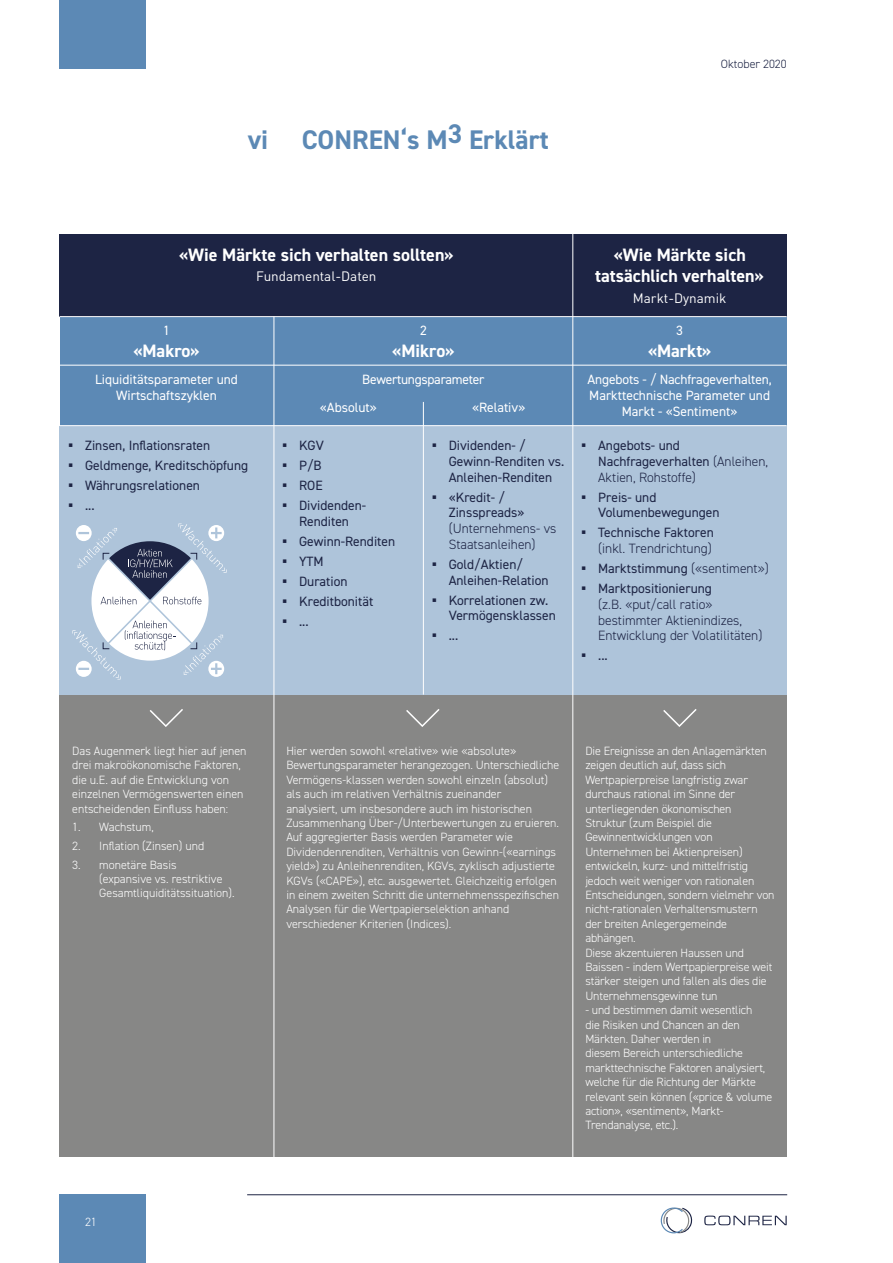
<style>
.page{position:relative;width:893px;height:1263px;background:#fff}
.page>*{position:absolute;margin:0;border:0;box-sizing:border-box;transform-origin:0 0}
.t1{font:700 27px "DIN2014";color:#5c89b5}
.t2{font:700 18px/21.6px "DIN2014";color:#fff;text-align:center}
.t3{font:13.5px/15.8px "DIN2014";color:#1d2444}
.t4{font:300 13.5px/15.8px "DIN2014";color:#1d2444}
.t5{font:13.5px/16.2px "DIN2014";color:#fff;text-align:center}
.t6{font:13.5px "DIN";color:#fff}
.t7{font:13.5px "DIN2014";letter-spacing:-.02em;color:#fff}
.t8{font:300 12px/14.4px "DIN2014";letter-spacing:-.01em;color:#fff}
.t9{font:300 12px "DIN2014";color:#1d2444}
.s1{font-family:"Calibri";font-size:15px}
.s2{font-weight:300}
.s3{font-family:"Calibri";font-weight:400;font-size:15px}
.s4{font-weight:400}
</style>
<div class="page">
<div style="left:60px;top:1195px;width:86px;height:68px;background:#5c89b5"></div>
<div style="left:60px;top:0;width:86px;height:68px;background:#5c89b5"></div>
<hr style="left:247px;top:1194px;width:540px;height:1px;background:#1d2444">
<svg style="left:660px;top:1207px;width:33px;height:26px"></svg>
<svg style="left:704px;top:1215px;width:83px;height:10px"></svg>
<div style="left:60px;top:694px;width:214px;height:463px;background:#878786"></div>
<div style="left:274px;top:694px;width:298px;height:463px;background:#878786"></div>
<div style="left:573px;top:694px;width:214px;height:463px;background:#878786"></div>
<div style="left:573px;top:365px;width:214px;height:60px;background:#5c89b5"></div>
<div style="left:573px;top:426px;width:214px;height:268px;background:#aec4da"></div>
<div style="left:60px;top:316px;width:213px;height:50px;background:#5c89b5"></div>
<div style="left:573px;top:316px;width:214px;height:50px;background:#5c89b5"></div>
<div style="left:274px;top:316px;width:299px;height:50px;background:#5c89b5"></div>
<div style="left:60px;top:365px;width:213px;height:60px;background:#5c89b5"></div>
<div style="left:60px;top:426px;width:213px;height:268px;background:#aec4da"></div>
<div style="left:60px;top:234px;width:513px;height:82px;background:#1d2444"></div>
<div style="left:573px;top:234px;width:214px;height:82px;background:#1d2444"></div>
<div style="left:274px;top:365px;width:299px;height:60px;background:#5c89b5"></div>
<div style="left:274px;top:426px;width:149px;height:268px;background:#aec4da"></div>
<div style="left:423px;top:426px;width:150px;height:268px;background:#aec4da"></div>
<hr style="left:423px;top:402px;width:1px;height:292px;background:#fff">
<hr style="left:60px;top:365px;width:727px;height:1px;background:#fff">
<hr style="left:274px;top:316px;width:1px;height:842px;background:#fff">
<hr style="left:573px;top:234px;width:1px;height:924px;background:#fff">
<hr style="left:60px;top:316px;width:727px;height:1px;background:#fff">
<svg style="left:72px;top:524px;width:155px;height:156px"></svg>
<svg style="left:149px;top:709px;width:34px;height:18px"></svg>
<svg style="left:406px;top:709px;width:34px;height:18px"></svg>
<svg style="left:663px;top:709px;width:34px;height:18px"></svg>
<h1 class="t1" style="left:248px;top:125px;width:303px">vi CONREN‘s M3 Erklärt</h1>
<p class="t9" style="left:721px;top:58px;width:67px">Oktober 2020</p>
<h2 class="t2" style="left:179px;top:244px;width:276px">«Wie Märkte sich verhalten sollten»</h2>
<p class="t6" style="left:256px;top:270px;width:122px">Fundamental-Daten</p>
<p class="t5" style="left:163px;top:323px;width:8px">1</p>
<h2 class="t2" style="left:133px;top:340px;width:68px">«Makro»</h2>
<p class="t5" style="left:95px;top:371px;width:144px">Liquiditätsparameter und<br>Wirtschaftszyklen</p>
<p class="t3" style="left:68px;top:438px;width:144px"><span class="s1">▪</span> Zinsen, Inflationsraten</p>
<p class="t3" style="left:68px;top:458px;width:182px"><span class="s1">▪</span> Geldmenge, Kreditschöpfung</p>
<p class="t3" style="left:68px;top:478px;width:133px"><span class="s1">▪</span> Währungsrelationen</p>
<p class="t3" style="left:68px;top:498px;width:28px"><span class="s1">▪</span> ...</p>
<p class="t5" style="left:420px;top:323px;width:8px">2</p>
<h2 class="t2" style="left:392px;top:340px;width:64px">«Mikro»</h2>
<p class="t7" style="left:362px;top:372px;width:124px">Bewertungsparameter</p>
<p class="t5" style="left:320px;top:399px;width:58px">«Absolut»</p>
<p class="t3" style="left:282px;top:438px;width:43px"><span class="s1">▪</span> KGV</p>
<p class="t3" style="left:282px;top:458px;width:41px"><span class="s1">▪</span> P/B</p>
<p class="t3" style="left:282px;top:478px;width:42px"><span class="s1">▪</span> ROE</p>
<p class="t3" style="left:282px;top:498px;width:86px;text-align:center"><span class="s1">▪</span> Dividenden-<br>Renditen</p>
<p class="t3" style="left:282px;top:533px;width:115px"><span class="s1">▪</span> Gewinn-Renditen</p>
<p class="t3" style="left:282px;top:553px;width:43px"><span class="s1">▪</span> YTM</p>
<p class="t3" style="left:282px;top:573px;width:67px"><span class="s1">▪</span> Duration</p>
<p class="t3" style="left:282px;top:593px;width:93px"><span class="s1">▪</span> Kreditbonität</p>
<p class="t3" style="left:282px;top:613px;width:28px"><span class="s1">▪</span> ...</p>
<p class="t5" style="left:472px;top:399px;width:55px">«Relativ»</p>
<p class="t3" style="left:449px;top:438px;width:117px;text-indent:-17px"><span class="s1">▪</span> Dividenden- /<br>Gewinn-Renditen vs.<br>Anleihen-Renditen</p>
<p class="t3" style="left:449px;top:489px;width:77px;text-indent:-17px"><span class="s1">▪</span> «Kredit- /<br>Zinsspreads»</p>
<p class="t4" style="left:449px;top:521px;width:109px">(Unternehmens- vs<br>Staatsanleihen)</p>
<p class="t3" style="left:449px;top:556px;width:101px;text-indent:-17px"><span class="s1">▪</span> Gold/Aktien/<br>Anleihen-Relation</p>
<p class="t3" style="left:449px;top:592px;width:109px;text-indent:-17px"><span class="s1">▪</span> Korrelationen zw.<br>Vermögensklassen</p>
<p class="t3" style="left:432px;top:628px;width:28px"><span class="s1">▪</span> ...</p>
<h2 class="t2" style="left:595px;top:244px;width:170px">«Wie Märkte sich tatsächlich verhalten»</h2>
<p class="t6" style="left:633px;top:292px;width:95px">Markt-Dynamik</p>
<p class="t5" style="left:676px;top:323px;width:8px">3</p>
<h2 class="t2" style="left:648px;top:340px;width:65px">«Markt»</h2>
<p class="t5" style="left:588px;top:371px;width:186px">Angebots - / Nachfrageverhalten,<br>Markttechnische Parameter und<br>Markt - «Sentiment»</p>
<p class="t3" style="left:598px;top:438px;width:172px;text-indent:-17px"><span class="s1">▪</span> Angebots- und<br>Nachfrageverhalten <span class="s2">(Anleihen,<br>Aktien, Rohstoffe)</span></p>
<p class="t3" style="left:598px;top:489px;width:123px;text-indent:-17px"><span class="s1">▪</span> Preis- und<br>Volumenbewegungen</p>
<p class="t4" style="left:581px;top:525px;width:134px;text-align:right"><span class="s3">▪</span> <span class="s4">Technische Faktoren </span>(inkl. Trendrichtung)</p>
<p class="t3" style="left:581px;top:561px;width:189px"><span class="s1">▪</span> Marktstimmung <span class="s2">(«sentiment»)</span></p>
<p class="t4" style="left:598px;top:581px;width:166px;text-indent:-17px"><span class="s3">▪</span> <span class="s4">Marktpositionierung<br></span>(z.B. «put/call ratio» bestimmter Aktienindizes,<br>Entwicklung der Volatilitäten)</p>
<p class="t3" style="left:581px;top:648px;width:28px"><span class="s1">▪</span> ...</p>
<p class="t8" style="left:72px;top:744px;width:176px">Das Augenmerk liegt hier auf jenen drei makroökonomische Faktoren, die u.E. auf die Entwicklung von einzelnen Vermögenswerten einen entscheidenden Einfluss haben:</p>
<p class="t8" style="left:72px;top:820px;width:83px">1. Wachstum,</p>
<p class="t8" style="left:72px;top:839px;width:133px">2. Inflation (Zinsen) und</p>
<p class="t8" style="left:99px;top:857px;width:137px;text-indent:-27px">3. monetäre Basis<br>(expansive vs. restriktive<br>Gesamtliquiditätssituation).</p>
<p class="t8" style="left:85px;top:1214px;width:13px">21</p>
<p class="t8" style="left:286px;top:744px;width:274px">Hier werden sowohl «relative» wie «absolute» Bewertungsparameter herangezogen. Unterschiedliche Vermögens-klassen werden sowohl einzeln (absolut) als auch im relativen Verhältnis zueinander<br>analysiert, um insbesondere auch im historischen Zusammenhang Über-/Unterbewertungen zu eruieren.<br>Auf aggregierter Basis werden Parameter wie Dividendenrenditen, Verhältnis von Gewinn-(«earnings yield») zu Anleihenrenditen, KGVs, zyklisch adjustierte KGVs («CAPE»), etc. ausgewertet. Gleichzeitig erfolgen in einem zweiten Schritt die unternehmensspezifischen Analysen für die Wertpapierselektion anhand verschiedener Kriterien (Indices).</p>
<p class="t8" style="left:585px;top:744px;width:191px">Die Ereignisse an den Anlagemärkten zeigen deutlich auf, dass sich<br>Wertpapierpreise langfristig zwar durchaus rational im Sinne der unterliegenden ökonomischen<br>Struktur (zum Beispiel die<br>Gewinnentwicklungen von<br>Unternehmen bei Aktienpreisen) entwickeln, kurz- und mittelfristig jedoch weit weniger von rationalen<br>Entscheidungen, sondern vielmehr von nicht-rationalen Verhaltensmustern der breiten Anlegergemeinde abhängen.<br>Diese akzentuieren Haussen und<br>Baissen - indem Wertpapierpreise weit stärker steigen und fallen als dies die<br>Unternehmensgewinne tun</p>
<p class="t8" style="left:585px;top:1003px;width:188px">- und bestimmen damit wesentlich<br>die Risiken und Chancen an den<br>Märkten. Daher werden in<br>diesem Bereich unterschiedliche markttechnische Faktoren analysiert, welche für die Richtung der Märkte relevant sein können («price &amp; volume action», «sentiment», Markt-<br>Trendanalyse, etc.).</p>
</div>
